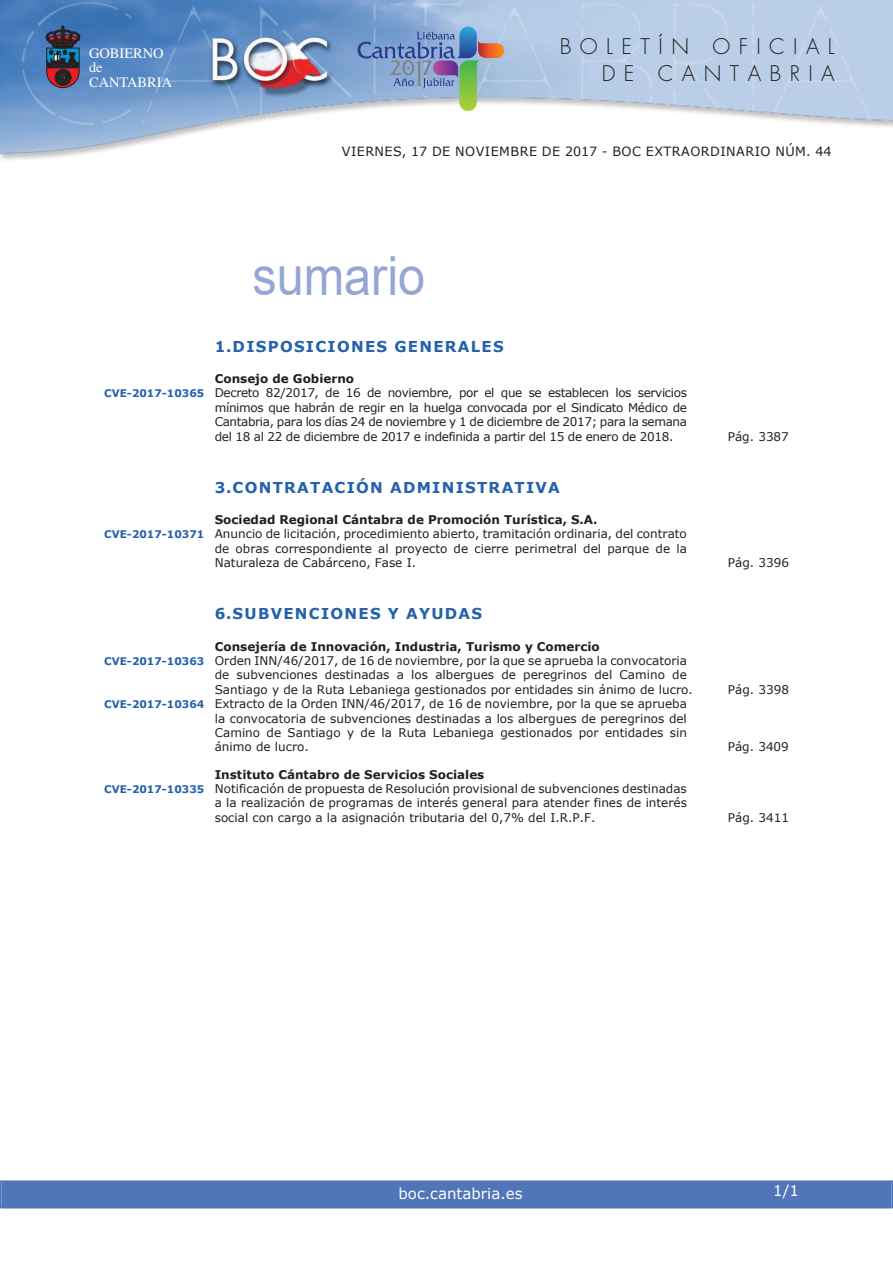
<style>
.page{position:relative;width:893px;height:1263px;background:#fff}
.page>*{position:absolute;margin:0;border:0;box-sizing:border-box;transform-origin:0 0}
.t1{font:54px "Arial";color:#94a7d4;scale:.9 1}
.t2{font:300 21px/27px "Futura";letter-spacing:.4em;color:#231f20;text-align:right}
.t3{font:700 15px "Verdana";letter-spacing:.085em;color:#2561ad}
.t4{font:15px "Verdana";color:#fff}
.t5{font:14.4px/14.5px "Times";color:#fff}
.t6{font:12.75px "Verdana";letter-spacing:.035em;color:#231f20}
.t7{font:12px/14.4px "Verdana";color:#231f20;text-align:justify}
.t8{font:12px "Verdana";letter-spacing:-.03em;color:#231f20}
.t9{font:700 12px "Verdana";color:#231f20}
.s1{font-weight:700;font-size:10.5px;color:#2561ad}
</style>
<div class="page">
<img style="left:0;top:0;width:893px;height:161px">
<svg style="left:46px;top:26px;width:34px;height:62px;background:#474054"></svg>
<svg style="left:357px;top:27px;width:148px;height:85px;background:#93a9c1"></svg>
<div style="left:2px;top:1181px;width:889px;height:27px;background:#5175b8"></div>
<div style="left:0;top:1180px;width:893px;height:28px;border:2px solid #5175b8"></div>
<p class="t5" style="left:89px;top:47px;width:85px">GOBIERNO de<br>CANTABRIA</p>
<h2 class="t2" style="left:560px;top:35px;width:277px">BOLETÍN OFICIAL<br>DE CANTABRIA</h2>
<p class="t6" style="left:342px;top:143px;width:491px">VIERNES, 17 DE NOVIEMBRE DE 2017 - BOC EXTRAORDINARIO NÚM. 44</p>
<h1 class="t1" style="left:252px;top:246px;width:194px">sumario</h1>
<p class="t3" style="left:215px;top:337px;width:291px">1.DISPOSICIONES GENERALES</p>
<p class="t9" style="left:215px;top:371px;width:141px">Consejo de Gobierno</p>
<p class="t8" style="left:104px;top:385px;width:584px"><span class="s1">CVE-2017-10365</span> Decreto 82/2017, de 16 de noviembre, por el que se establecen los servicios</p>
<p class="t8" style="left:215px;top:400px;width:474px">mínimos que habrán de regir en la huelga convocada por el Sindicato Médico de</p>
<p class="t8" style="left:215px;top:414px;width:474px">Cantabria, para los días 24 de noviembre y 1 de diciembre de 2017; para la semana</p>
<p class="t8" style="left:215px;top:429px;width:460px">del 18 al 22 de diciembre de 2017 e indefinida a partir del 15 de enero de 2018.</p>
<p class="t7" style="left:728px;top:429px;width:63px">Pág. 3387</p>
<p class="t3" style="left:215px;top:478px;width:347px">3.CONTRATACIÓN ADMINISTRATIVA</p>
<p class="t9" style="left:215px;top:512px;width:384px">Sociedad Regional Cántabra de Promoción Turística, S.A.</p>
<p class="t7" style="left:104px;top:526px;width:584px"><span class="s1">CVE-2017-10371</span> Anuncio de licitación, procedimiento abierto, tramitación ordinaria, del contrato</p>
<p class="t7" style="left:215px;top:541px;width:474px">de obras correspondiente al proyecto de cierre perimetral del parque de la</p>
<p class="t7" style="left:215px;top:555px;width:203px">Naturaleza de Cabárceno, Fase I.</p>
<p class="t7" style="left:728px;top:555px;width:63px">Pág. 3396</p>
<p class="t3" style="left:215px;top:604px;width:269px">6.SUBVENCIONES Y AYUDAS</p>
<p class="t9" style="left:215px;top:639px;width:387px">Consejería de Innovación, Industria, Turismo y Comercio</p>
<p class="t7" style="left:104px;top:653px;width:584px"><span class="s1">CVE-2017-10363</span> Orden INN/46/2017, de 16 de noviembre, por la que se aprueba la convocatoria</p>
<p class="t7" style="left:215px;top:668px;width:474px">de subvenciones destinadas a los albergues de peregrinos del Camino de</p>
<p class="t7" style="left:215px;top:682px;width:479px">Santiago y de la Ruta Lebaniega gestionados por entidades sin ánimo de lucro.</p>
<p class="t7" style="left:728px;top:682px;width:63px">Pág. 3398</p>
<p class="t7" style="left:215px;top:696px;width:474px;text-indent:-111px"><span class="s1">CVE-2017-10364</span> Extracto de la Orden INN/46/2017, de 16 de noviembre, por la que se aprueba la convocatoria de subvenciones destinadas a los albergues de peregrinos del Camino de Santiago y de la Ruta Lebaniega gestionados por entidades sin ánimo de lucro.</p>
<p class="t7" style="left:728px;top:740px;width:63px">Pág. 3409</p>
<p class="t9" style="left:215px;top:767px;width:271px">Instituto Cántabro de Servicios Sociales</p>
<p class="t7" style="left:104px;top:781px;width:584px"><span class="s1">CVE-2017-10335</span> Notificación de propuesta de Resolución provisional de subvenciones destinadas</p>
<p class="t7" style="left:215px;top:795px;width:474px">a la realización de programas de interés general para atender fines de interés</p>
<p class="t7" style="left:215px;top:810px;width:382px">social con cargo a la asignación tributaria del 0,7% del I.R.P.F.</p>
<p class="t7" style="left:728px;top:810px;width:63px">Pág. 3411</p>
<p class="t4" style="left:398px;top:1184px;width:126px">boc.cantabria.es</p>
<p class="t4" style="left:773px;top:1181px;width:27px">1/1</p>
</div>
